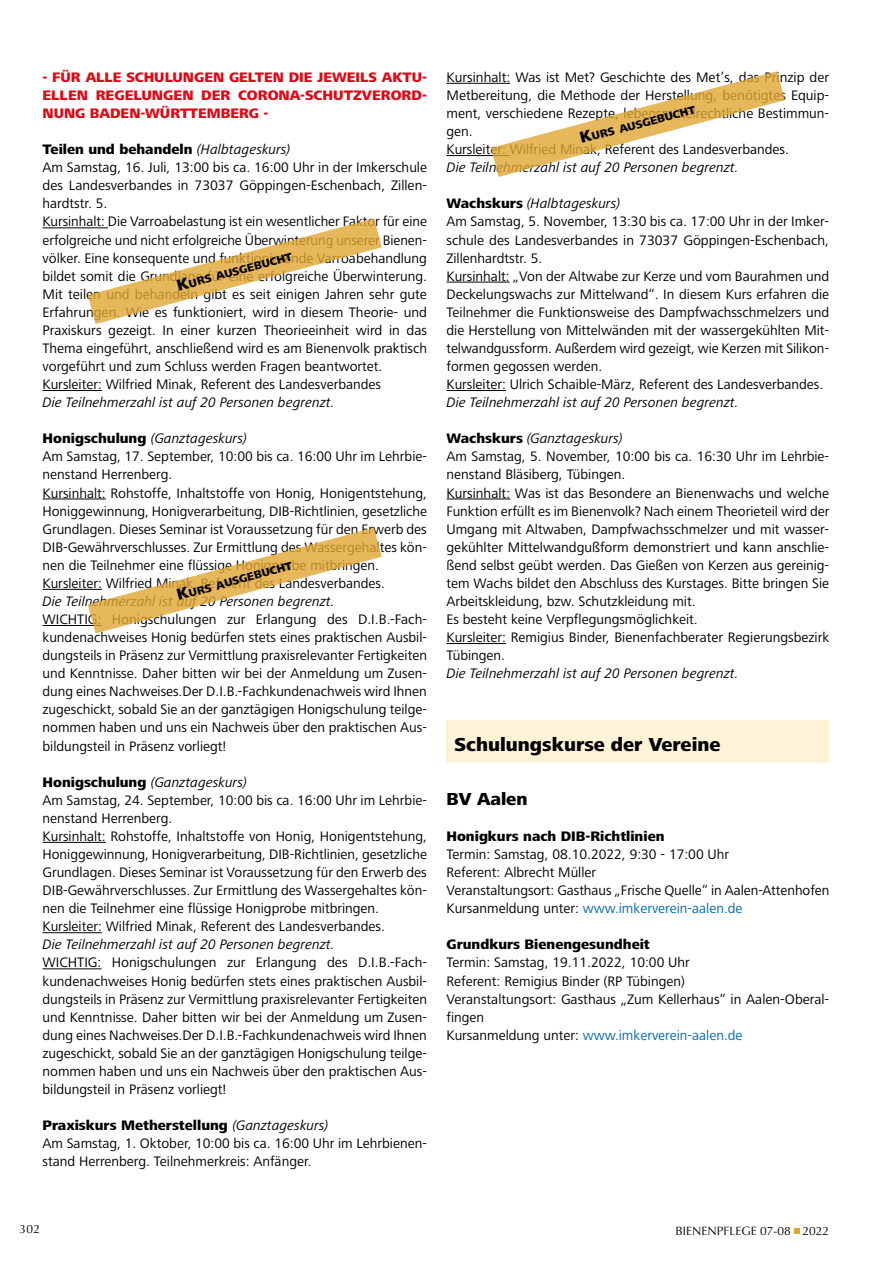
<style>
.page{position:relative;width:893px;height:1263px;background:#fff}
.page>*{position:absolute;margin:0;border:0;box-sizing:border-box;transform-origin:0 0}
.t1{font:800 19.5px "Frutiger Next LT";color:#000}
.t2{font:800 18px "Frutiger Next LT";color:#000}
.t3{font:14.25px/18px "Frutiger Next LT";color:#000}
.t4{font:italic 14.25px "Frutiger Next LT";color:#000}
.t5{font:800 14.25px/18px "Frutiger Next LT";color:#e30613;text-align:justify}
.t6{font:800 14.25px "Frutiger Next LT";color:#000}
.t7{font:12px "Optima";color:#000}
.t8{font:800 11.55px "Frutiger Next LT";color:#000}
.s1{font-weight:800}
.s2{font-style:italic}
.s3{font-size:16.5px}
.s4{color:#0069b4}
</style>
<div class="page">
<svg style="left:794px;top:1229px;width:5px;height:5px"></svg>
<hr style="left:43px;top:227px;width:65px;height:1px;background:#000">
<hr style="left:43px;top:390px;width:59px;height:1px;background:#000">
<hr style="left:43px;top:499px;width:63px;height:1px;background:#000">
<hr style="left:43px;top:589px;width:59px;height:1px;background:#000">
<hr style="left:43px;top:625px;width:58px;height:1px;background:#000">
<hr style="left:43px;top:842px;width:63px;height:1px;background:#000">
<hr style="left:43px;top:932px;width:59px;height:1px;background:#000">
<hr style="left:43px;top:968px;width:58px;height:1px;background:#000">
<hr style="left:446px;top:83px;width:64px;height:1px;background:#000">
<hr style="left:446px;top:155px;width:64px;height:1px;background:#000">
<hr style="left:446px;top:282px;width:64px;height:1px;background:#000">
<hr style="left:446px;top:390px;width:60px;height:1px;background:#000">
<hr style="left:446px;top:499px;width:64px;height:1px;background:#000">
<hr style="left:446px;top:643px;width:60px;height:1px;background:#000">
<div style="left:446px;top:720px;width:383px;height:43px;background:#fff3d7"></div>
<svg style="left:88px;top:218px;width:294px;height:106px"></svg>
<svg style="left:88px;top:528px;width:294px;height:105px"></svg>
<svg style="left:491px;top:71px;width:294px;height:106px"></svg>
<p class="t5" style="left:43px;top:68px;width:386px">- FÜR ALLE SCHULUNGEN GELTEN DIE JEWEILS AKTU-ELLEN REGELUNGEN DER CORONA-SCHUTZVERORD-NUNG BADEN-WÜRTTEMBERG -</p>
<p class="t3" style="left:43px;top:140px;width:386px"><span class="s1">Teilen und behandeln</span> <span class="s2">(Halbtageskurs)<br></span>Am Samstag, 16. Juli, 13:00 bis ca. 16:00 Uhr in der Imkerschule des Landesverbandes in 73037 Göppingen-Eschenbach, Zillen&shy;hardtstr. 5.<br>Kursinhalt: Die Varroabelastung ist ein wesentlicher Faktor für eine erfolgreiche und nicht erfolgreiche Überwinterung unserer Bienen&shy;völker. Eine konsequente und funktionierende Varroabehandlung bildet somit die Grundlage für eine erfolgreiche Überwinterung.<br>Mit teilen und behandeln gibt es seit einigen Jahren sehr gute Erfahrungen. Wie es funktioniert, wird in diesem Theorie- und Praxiskurs gezeigt. In einer kurzen Theorieeinheit wird in das Thema eingeführt, anschließend wird es am Bienenvolk praktisch vorgeführt und zum Schluss werden Fragen beantwortet.<br>Kursleiter: Wilfried Minak, Referent des Landesverbandes</p>
<p class="t4" style="left:43px;top:395px;width:294px">Die Teilnehmerzahl ist auf 20 Personen begrenzt.</p>
<p class="t3" style="left:43px;top:430px;width:386px"><span class="s1">Honigschulung</span> <span class="s2">(Ganztageskurs)<br></span>Am Samstag, 17. September, 10:00 bis ca. 16:00 Uhr im Lehrbie&shy;nenstand Herrenberg.<br>Kursinhalt: Rohstoffe, Inhaltstoffe von Honig, Honigentstehung, Honiggewinnung, Honigverarbeitung, DIB-Richtlinien, gesetzliche Grundlagen. Dieses Seminar ist Voraussetzung für den Erwerb des DIB-Gewährverschlusses. Zur Ermittlung des Wassergehaltes kön&shy;nen die Teilnehmer eine flüssige Honigprobe mitbringen.<br>Kursleiter: Wilfried Minak, Referent des Landesverbandes.</p>
<p class="t4" style="left:43px;top:593px;width:294px">Die Teilnehmerzahl ist auf 20 Personen begrenzt.</p>
<p class="t3" style="left:43px;top:610px;width:386px;text-align:justify">WICHTIG: Honigschulungen zur Erlangung des D.I.B.-Fach&shy;kundenachweises Honig bedürfen stets eines praktischen Ausbil&shy;dungsteils in Präsenz zur Vermittlung praxisrelevanter Fertigkeiten und Kenntnisse. Daher bitten wir bei der Anmeldung um Zusen&shy;dung eines Nachweises.Der D.I.B.-Fachkundenachweis wird Ihnen zugeschickt, sobald Sie an der ganztägigen Honigschulung teilge&shy;nommen haben und uns ein Nachweis über den praktischen Aus&shy;bildungsteil in Präsenz vorliegt!</p>
<p class="t3" style="left:43px;top:773px;width:386px"><span class="s1">Honigschulung</span> <span class="s2">(Ganztageskurs)<br></span>Am Samstag, 24. September, 10:00 bis ca. 16:00 Uhr im Lehrbie&shy;nenstand Herrenberg.<br>Kursinhalt: Rohstoffe, Inhaltstoffe von Honig, Honigentstehung, Honiggewinnung, Honigverarbeitung, DIB-Richtlinien, gesetzliche Grundlagen. Dieses Seminar ist Voraussetzung für den Erwerb des DIB-Gewährverschlusses. Zur Ermittlung des Wassergehaltes kön&shy;nen die Teilnehmer eine flüssige Honigprobe mitbringen.<br>Kursleiter: Wilfried Minak, Referent des Landesverbandes.</p>
<p class="t4" style="left:43px;top:937px;width:294px">Die Teilnehmerzahl ist auf 20 Personen begrenzt.</p>
<p class="t3" style="left:43px;top:954px;width:386px;text-align:justify">WICHTIG: Honigschulungen zur Erlangung des D.I.B.-Fach&shy;kundenachweises Honig bedürfen stets eines praktischen Ausbil&shy;dungsteils in Präsenz zur Vermittlung praxisrelevanter Fertigkeiten und Kenntnisse. Daher bitten wir bei der Anmeldung um Zusen&shy;dung eines Nachweises.Der D.I.B.-Fachkundenachweis wird Ihnen zugeschickt, sobald Sie an der ganztägigen Honigschulung teilge&shy;nommen haben und uns ein Nachweis über den praktischen Aus&shy;bildungsteil in Präsenz vorliegt!</p>
<p class="t3" style="left:43px;top:1116px;width:386px"><span class="s1">Praxiskurs Metherstellung</span> <span class="s2">(Ganztageskurs)<br></span>Am Samstag, 1. Oktober, 10:00 bis ca. 16:00 Uhr im Lehrbienen&shy;stand Herrenberg. Teilnehmerkreis: Anfänger.</p>
<p class="t8" style="left:176px;top:281px;width:120px;rotate:-15deg"><span class="s3">K</span>urs ausgebucht</p>
<p class="t8" style="left:176px;top:590px;width:120px;rotate:-15deg"><span class="s3">K</span>urs ausgebucht</p>
<p class="t3" style="left:446px;top:68px;width:384px">Kursinhalt: Was ist Met? Geschichte des Met’s, das Prinzip der Metbereitung, die Methode der Herstellung, benötigtes Equip&shy;ment, verschiedene Rezepte, lebensmittelrechtliche Bestimmun&shy;gen.<br>Kursleiter: Wilfried Minak, Referent des Landesverbandes.</p>
<p class="t4" style="left:446px;top:160px;width:294px">Die Teilnehmerzahl ist auf 20 Personen begrenzt.</p>
<p class="t3" style="left:446px;top:195px;width:384px"><span class="s1">Wachskurs</span> <span class="s2">(Halbtageskurs)<br></span>Am Samstag, 5. November, 13:30 bis ca. 17:00 Uhr in der Imker&shy;schule des Landesverbandes in 73037 Göppingen-Eschenbach, Zillenhardtstr. 5.<br>Kursinhalt: „Von der Altwabe zur Kerze und vom Baurahmen und Deckelungswachs zur Mittelwand“. In diesem Kurs erfahren die Teilnehmer die Funktionsweise des Dampfwachsschmelzers und die Herstellung von Mittelwänden mit der wassergekühlten Mit&shy;telwandgussform. Außerdem wird gezeigt, wie Kerzen mit Silikon&shy;formen gegossen werden.<br>Kursleiter: Ulrich Schaible-März, Referent des Landesverbandes.</p>
<p class="t4" style="left:446px;top:395px;width:294px">Die Teilnehmerzahl ist auf 20 Personen begrenzt.</p>
<p class="t3" style="left:446px;top:430px;width:384px"><span class="s1">Wachskurs</span> <span class="s2">(Ganztageskurs)<br></span>Am Samstag, 5. November, 10:00 bis ca. 16:30 Uhr im Lehrbie&shy;nenstand Bläsiberg, Tübingen.<br>Kursinhalt: Was ist das Besondere an Bienenwachs und welche Funktion erfüllt es im Bienenvolk? Nach einem Theorieteil wird der Umgang mit Altwaben, Dampfwachsschmelzer und mit wasser&shy;gekühlter Mittelwandgußform demonstriert und kann anschlie&shy;ßend selbst geübt werden. Das Gießen von Kerzen aus gereinig&shy;tem Wachs bildet den Abschluss des Kurstages. Bitte bringen Sie Arbeitskleidung, bzw. Schutzkleidung mit.<br>Es besteht keine Verpflegungsmöglichkeit.<br>Kursleiter: Remigius Binder, Bienenfachberater Regierungsbezirk Tübingen.</p>
<p class="t4" style="left:446px;top:666px;width:294px">Die Teilnehmerzahl ist auf 20 Personen begrenzt.</p>
<p class="t8" style="left:579px;top:133px;width:120px;rotate:-15deg"><span class="s3">K</span>urs ausgebucht</p>
<h1 class="t1" style="left:455px;top:733px;width:267px">Schulungskurse der Vereine</h1>
<p class="t2" style="left:446px;top:789px;width:83px">BV Aalen</p>
<p class="t6" style="left:446px;top:828px;width:220px">Honigkurs nach DIB-Richtlinien</p>
<p class="t3" style="left:446px;top:845px;width:384px">Termin: Samstag, 08.10.2022, 9:30 - 17:00 Uhr<br>Referent: Albrecht Müller<br>Veranstaltungsort: Gasthaus „Frische Quelle“ in Aalen-Attenhofen Kursanmeldung unter: <span class="s4">www.imkerverein-aalen.de</span></p>
<p class="t6" style="left:446px;top:936px;width:205px">Grundkurs Bienengesundheit</p>
<p class="t3" style="left:446px;top:954px;width:384px">Termin: Samstag, 19.11.2022, 10:00 Uhr<br>Referent: Remigius Binder (RP Tübingen)<br>Veranstaltungsort: Gasthaus „Zum Kellerhaus“ in Aalen-Oberal&shy;fingen<br>Kursanmeldung unter: <span class="s4">www.imkerverein-aalen.de</span></p>
<p class="t7" style="left:19px;top:1222px;width:22px">302</p>
<p class="t7" style="left:675px;top:1224px;width:155px">BIENENPFLEGE 07-08 2022</p>
</div>
